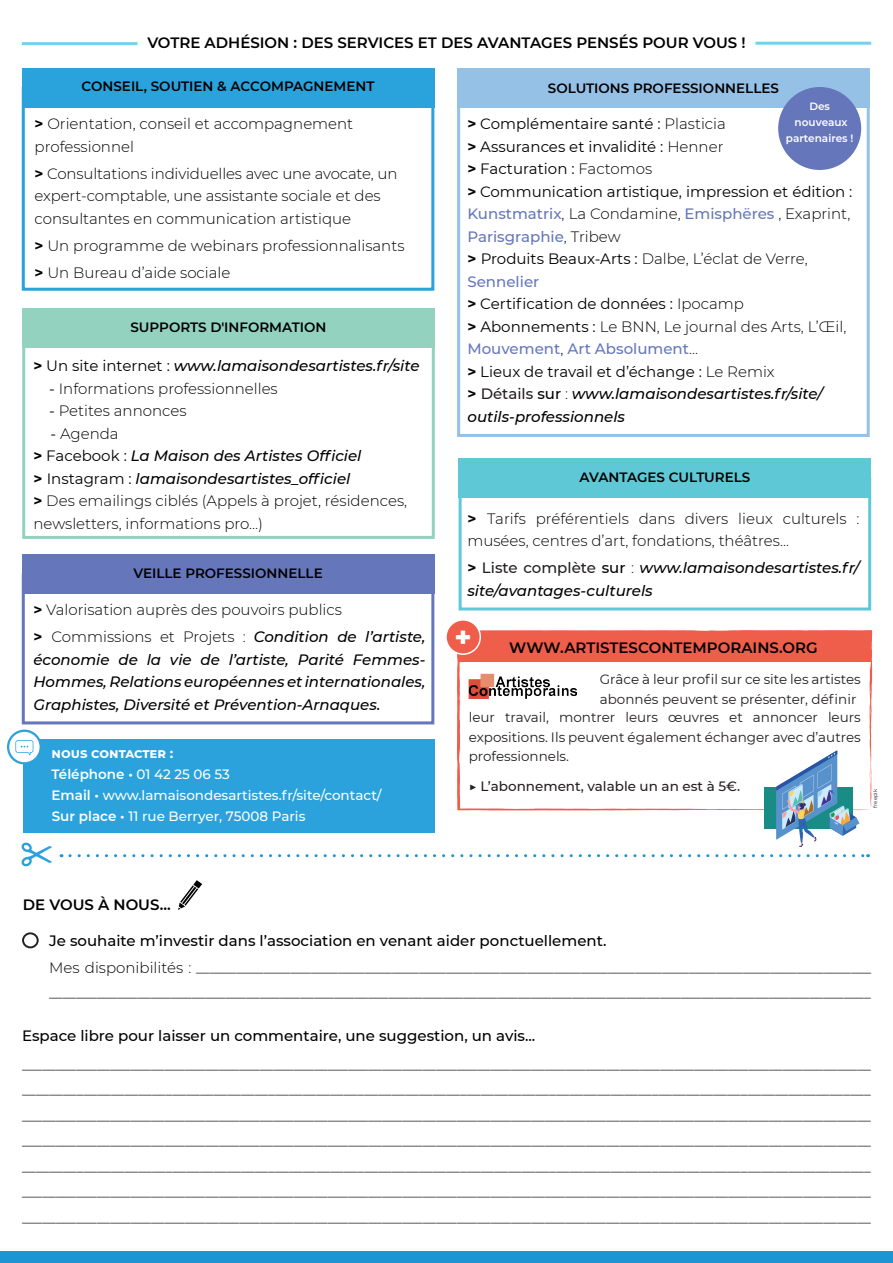
<style>
.page{position:relative;width:893px;height:1263px;background:#fff}
.page>*{position:absolute;margin:0;border:0;box-sizing:border-box;transform-origin:0 0}
.t1{font:800 28.35px "Montserrat";color:#fff}
.t2{font:300 15px/22.5px "Montserrat";color:#000}
.t3{font:15px/22.5px "Montserrat";color:#000}
.t4{font:italic 500 15px/22.5px "Montserrat";color:#000}
.t5{font:500 15px "Montserrat";color:#000}
.t6{font:600 15px "Montserrat";color:#000}
.t7{font:300 13.5px/25.5px "Montserrat";color:#000;text-align:justify}
.t8{font:13.5px/19.5px "Montserrat";color:#231f20}
.t9{font:600 13.5px "Montserrat";color:#000}
.t10{font:500 13.5px/21.1px "Montserrat";color:#fff}
.t11{font:500 13.5px "Montserrat";color:#231f20}
.t12{font:600 10.5px/16px "Montserrat";color:#fff;text-align:center}
.t13{font:5.25px "Montserrat";color:#231f20}
.s1{font-weight:700}
.s2{font-weight:300}
.s3{font-weight:500;color:#6577ba}
.s4{font-weight:500;color:#231f20}
.s5{font-weight:500}
.s6{font-weight:500;font-style:italic}
.s7{font-weight:700;font-style:normal}
.s8{font-weight:400;font-style:normal}
.s9{font-weight:400}
.s10{font-style:normal;color:#231f20}
.s11{font-style:normal}
.s12{font-weight:300;font-style:normal}
.s13{font-weight:600}
.s14{font-size:15px}
</style>
<div class="page">
<div style="left:23px;top:740px;width:412px;height:93px;background:#2ba2db"></div>
<svg style="left:8px;top:731px;width:33px;height:32px"></svg>
<div style="left:7px;top:730px;width:35px;height:34px;border:2px solid #2ba2db;border-radius:50%"></div>
<svg style="left:15px;top:740px;width:18px;height:15px"></svg>
<svg style="left:22px;top:843px;width:30px;height:23px"></svg>
<div style="left:22px;top:932px;width:17px;height:16px;border:2px solid #231f20;border-radius:50%"></div>
<div style="left:0;top:1251px;width:893px;height:12px;background:#1d95d3"></div>
<svg style="left:178px;top:880px;width:24px;height:30px"></svg>
<div style="left:22px;top:68px;width:412px;height:39px;background:#2aa2db"></div>
<div style="left:22px;top:87px;width:412px;height:204px;border:3px solid #2aa2db"></div>
<hr style="left:22px;top:42px;width:115px;height:3px;background:#75d0ee">
<hr style="left:755px;top:42px;width:116px;height:3px;background:#75d0ee">
<div style="left:457px;top:68px;width:413px;height:39px;background:#96c1e7"></div>
<div style="left:457px;top:87px;width:413px;height:350px;border:3px solid #96c1e7"></div>
<div style="left:778px;top:87px;width:83px;height:83px;background:#6577ba;border-radius:50%"></div>
<div style="left:22px;top:308px;width:413px;height:40px;background:#93d2bf"></div>
<div style="left:22px;top:327px;width:413px;height:212px;border:3px solid #93d2bf"></div>
<div style="left:459px;top:458px;width:412px;height:39px;background:#5fc8d6"></div>
<div style="left:459px;top:477px;width:412px;height:133px;border:3px solid #5fc8d6"></div>
<div style="left:22px;top:554px;width:412px;height:39px;background:#6577ba"></div>
<div style="left:22px;top:573px;width:412px;height:151px;border:3px solid #6577ba"></div>
<svg style="left:70px;top:854px;width:800px;height:4px"></svg>
<svg style="left:457px;top:630px;width:415px;height:180px"></svg>
<div style="left:764px;top:787px;width:89px;height:41px;background:#198c86"></div>
<svg style="left:776px;top:750px;width:83px;height:97px"></svg>
<div style="left:460px;top:632px;width:411px;height:30px;background:#ee5e4b"></div>
<div style="left:446px;top:620px;width:34px;height:34px;background:#ee5e4b;border-radius:50%"></div>
<div style="left:445px;top:619px;width:36px;height:36px;border:2px solid #fff;border-radius:50%"></div>
<p class="t6" style="left:147px;top:32px;width:600px">VOTRE ADHÉSION : DES SERVICES ET DES AVANTAGES PENSÉS POUR VOUS !</p>
<p class="t9" style="left:82px;top:77px;width:295px">CONSEIL, SOUTIEN &amp; ACCOMPAGNEMENT</p>
<p class="t9" style="left:548px;top:78px;width:233px">SOLUTIONS PROFESSIONNELLES</p>
<p class="t3" style="left:467px;top:112px;width:386px"><span class="s1">&gt;</span> Complémentaire santé : <span class="s2">Plasticia<br></span><span class="s1">&gt;</span> Assurances et invalidité : <span class="s2">Henner<br></span><span class="s1">&gt;</span> Facturation : <span class="s2">Factomos<br></span><span class="s1">&gt;</span> Communication artistique, impression et édition :<br><span class="s3">Kunstmatrix</span><span class="s2">, La Condamine,</span> <span class="s3">Emisphëres</span> <span class="s2">, Exaprint, </span><span class="s3">Parisgraphie</span><span class="s2">, Tribew<br></span><span class="s1">&gt;</span> Produits Beaux-Arts : <span class="s2">Dalbe, L’éclat de Verre, </span><span class="s3">Sennelier<br></span><span class="s1">&gt;</span> Certification de données : <span class="s2">Ipocamp<br></span><span class="s1">&gt;</span> Abonnements : <span class="s2">Le BNN, Le journal des Arts, L’Œil, </span><span class="s3">Mouvement</span><span class="s2">,</span> <span class="s3">Art Absolument</span><span class="s2">...<br></span><span class="s1">&gt;</span> Lieux de travail et d’échange : <span class="s2">Le Remix<br></span><span class="s1">&gt;</span> <span class="s4">Détails</span> <span class="s5">sur</span> <span class="s2">:</span> <span class="s6">www.lamaisondesartistes.fr/site/ outils-professionnels</span></p>
<p class="t12" style="left:786px;top:98px;width:69px">Des nouveaux partenaires !</p>
<p class="t2" style="left:35px;top:112px;width:320px"><span class="s1">&gt;</span> Orientation, conseil et accompagnement professionnel</p>
<p class="t2" style="left:35px;top:162px;width:364px"><span class="s1">&gt;</span> Consultations individuelles avec une avocate, un expert-comptable, une assistante sociale et des consultantes en communication artistique</p>
<p class="t2" style="left:35px;top:231px;width:371px;line-height:27px"><span class="s1">&gt;</span> Un programme de webinars professionnalisants <span class="s1">&gt;</span> Un Bureau d’aide sociale</p>
<p class="t9" style="left:130px;top:317px;width:198px">SUPPORTS D'INFORMATION</p>
<p class="t4" style="left:33px;top:354px;width:388px"><span class="s7">&gt;</span> <span class="s8">Un site internet :</span> www.lamaisondesartistes.fr/site</p>
<p class="t2" style="left:49px;top:376px;width:230px"><span class="s9">-</span> Informations professionnelles</p>
<p class="t2" style="left:49px;top:399px;width:139px"><span class="s9">-</span> Petites annonces</p>
<p class="t2" style="left:33px;top:421px;width:375px;text-indent:17px"><span class="s9">-</span> Agenda<br><span class="s1">&gt;</span> <span class="s9">Facebook :</span> <span class="s6">La Maison des Artistes Officiel<br></span><span class="s1">&gt;</span> <span class="s9">Instagram :</span> <span class="s6">lamaisondesartistes_officiel<br></span><span class="s1">&gt;</span> Des emailings ciblés (Appels à projet, résidences, newsletters, informations pro...)</p>
<p class="t9" style="left:579px;top:467px;width:172px">AVANTAGES CULTURELS</p>
<p class="t2" style="left:467px;top:507px;width:394px"><span class="s1">&gt;</span> Tarifs préférentiels dans divers lieux culturels : musées, centres d’art, fondations, théâtres...</p>
<p class="t4" style="left:467px;top:556px;width:394px"><span class="s7">&gt;</span> <span class="s10">Liste complète</span> <span class="s11">sur</span> <span class="s12">:</span> www.lamaisondesartistes.fr/ site/avantages-culturels</p>
<p class="t9" style="left:133px;top:563px;width:191px">VEILLE PROFESSIONNELLE</p>
<p class="t2" style="left:33px;top:596px;width:394px;line-height:27px"><span class="s1">&gt;</span> Valorisation auprès des pouvoirs publics<br><span class="s1">&gt;</span> Commissions et Projets : <span class="s6">Condition de l’artiste,</span></p>
<p class="t4" style="left:33px;top:648px;width:394px;text-align:justify">économie de la vie de l’artiste, Parité Femmes-Hommes, Relations européennes et internationales, Graphistes, Diversité et Prévention-Arnaques.</p>
<h1 class="t1" style="left:455px;top:616px;width:19px">+</h1>
<p class="t6" style="left:509px;top:637px;width:310px">WWW.ARTISTESCONTEMPORAINS.ORG</p>
<p class="t8" style="left:600px;top:669px;width:262px">Grâce à leur profil sur ce site les artistes abonnés peuvent se présenter, définir</p>
<p class="t8" style="left:469px;top:707px;width:394px;text-align:justify">leur travail, montrer leurs œuvres et annoncer leurs expositions. Ils peuvent également échanger avec d’autres professionnels.</p>
<p class="t10" style="left:52px;top:742px;width:332px"><span class="s1">nous contacter :<br></span><span class="s13">Téléphone •</span> 01 42 25 06 53<br><span class="s13">Email •</span> www.lamaisondesartistes.fr/site/contact/ <span class="s13">Sur place •</span> 11 rue Berryer, 75008 Paris</p>
<p class="t11" style="left:469px;top:777px;width:273px">▶ L’abonnement, valable un an est à 5€.</p>
<p class="t13" style="left:872px;top:808px;width:20px;rotate:-90deg">freepik</p>
<p class="t6" style="left:23px;top:894px;width:149px">DE VOUS À NOUS...</p>
<p class="t5" style="left:49px;top:930px;width:559px">Je souhaite m’investir dans l’association en venant aider ponctuellement.</p>
<p class="t7" style="left:49px;top:955px;width:824px"><span class="s14">Mes disponibilités :</span> ____________________________________________________________________________________________________ _________________________________________________________________________________________________________________________</p>
<p class="t5" style="left:22px;top:1025px;width:515px">Espace libre pour laisser un commentaire, une suggestion, un avis...</p>
<p class="t7" style="left:22px;top:1051px;width:850px">_____________________________________________________________________________________________________________________________ ____________________________________________________________________________________________________________________________ _____________________________________________________________________________________________________________________________ _____________________________________________________________________________________________________________________________ ____________________________________________________________________________________________________________________________ _____________________________________________________________________________________________________________________________ _____________________________________________________________________________________________________________________________</p>
</div>
